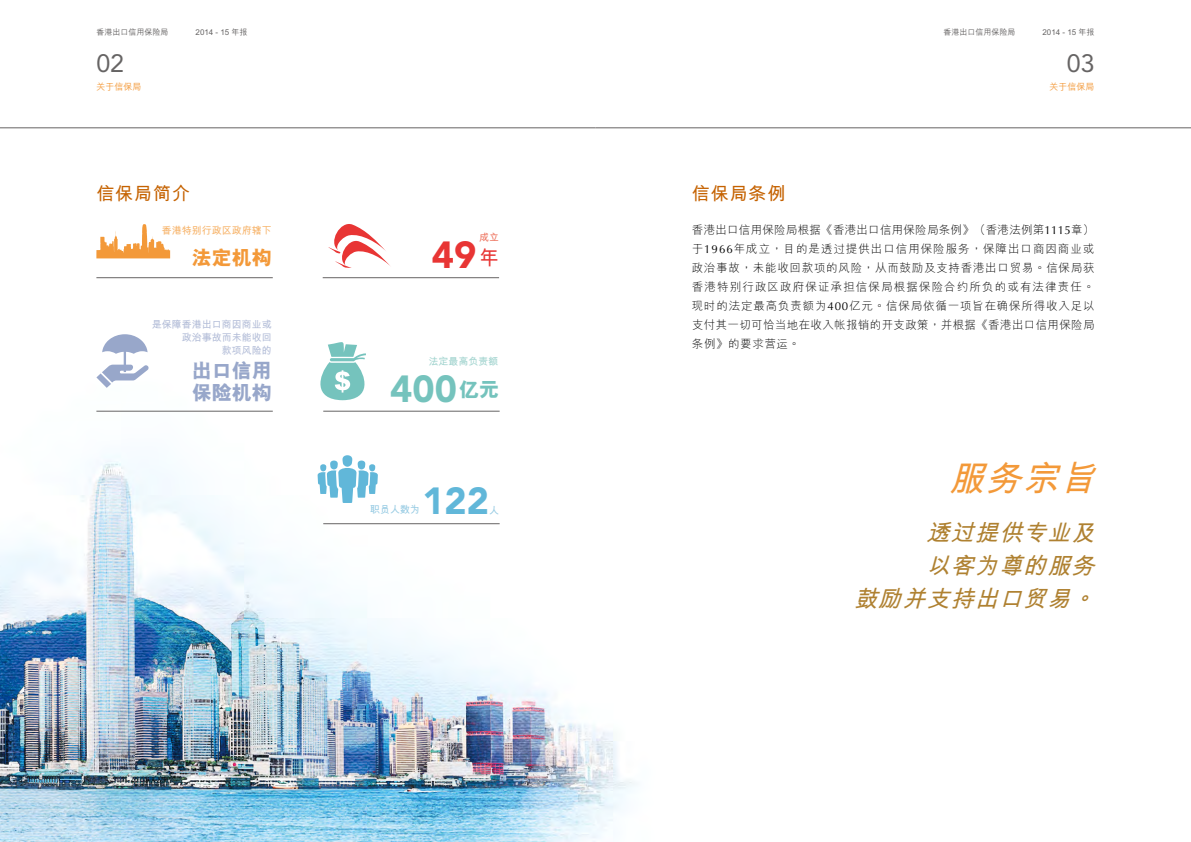
<style>
.page{position:relative;width:1191px;height:842px;background:#fff}
.page>*{position:absolute;margin:0;border:0;box-sizing:border-box;transform-origin:0 0}
.t1{font:900 37.5px "Avenir LT Std";color:#75c3bd}
.t2{font:900 37.5px "Avenir LT Std";color:#61b7d9}
.t3{font:900 37.5px "Avenir LT Std";color:#e83534}
.t4{font:italic 700 35px "M Hei HKS";color:#f39939}
.t5{font:25px "Avenir LT Std";color:#666464}
.t6{font:italic 700 23px/33px "M Hei HKS";color:#af8131;text-align:right}
.t7{font:800 20px/22px "M Hei HKS";color:#98a7ca}
.t8{font:800 20px "M Hei HKS";color:#f39939}
.t9{font:700 18px "M Hei HKS";letter-spacing:.05em;color:#c56200}
.t10{font:300 11.5px/19px "M Hei HKS";letter-spacing:.03em;color:#000;text-align:justify}
.t11{font:700 10px/13px "M Hei HKS";color:#b3bdd8;text-align:right}
.t12{font:700 10px "M Hei HKS";color:#f7b46b}
.t13{font:700 10px "M Hei HKS";color:#a0d3ce}
.t14{font:700 10px "M Hei HKS";color:#93c9e2}
.t15{font:700 10px "M Hei HKS";color:#ed715c}
.t16{font:500 9px "M Hei HKS";color:#f39939}
.t17{font:500 8px "M Hei HKS";color:#666464}
.s1{font-family:"M Hei HKS";font-weight:700;font-size:20px}
.s2{font-family:"M Hei HKS";font-weight:800;font-size:20px}
.s3{font-family:"Optima LT Std";font-weight:400}
</style>
<div class="page">
<img style="left:0;top:250px;width:637px;height:592px">
<hr style="left:0;top:128px;width:595px;height:1px;background:#666464">
<hr style="left:595px;top:128px;width:596px;height:1px;background:#666464">
<hr style="left:96px;top:277px;width:177px;height:1px;background:#666464">
<hr style="left:323px;top:277px;width:176px;height:1px;background:#666464">
<svg style="left:96px;top:334px;width:53px;height:54px"></svg>
<hr style="left:96px;top:411px;width:177px;height:1px;background:#666464">
<svg style="left:313px;top:338px;width:59px;height:62px"></svg>
<hr style="left:323px;top:411px;width:176px;height:1px;background:#666464">
<svg style="left:317px;top:455px;width:61px;height:48px"></svg>
<hr style="left:323px;top:523px;width:176px;height:1px;background:#666464">
<svg style="left:327px;top:224px;width:64px;height:44px"></svg>
<svg style="left:96px;top:224px;width:74px;height:34px"></svg>
<p class="t17" style="left:96px;top:27px;width:74px">香港出口信用保險局</p>
<p class="t17" style="left:195px;top:27px;width:54px">2014 - 15 年報</p>
<p class="t17" style="left:943px;top:27px;width:73px">香港出口信用保險局</p>
<p class="t17" style="left:1042px;top:27px;width:54px">2014 - 15 年報</p>
<h3 class="t5" style="left:96px;top:49px;width:29px">02</h3>
<h3 class="t5" style="left:1066px;top:49px;width:29px">03</h3>
<p class="t16" style="left:96px;top:80px;width:46px">關於信保局</p>
<p class="t16" style="left:1049px;top:80px;width:46px">關於信保局</p>
<h3 class="t9" style="left:96px;top:181px;width:95px">信保局簡介</h3>
<p class="t12" style="left:162px;top:223px;width:111px">香港特別行政區政府轄下</p>
<h3 class="t8" style="left:192px;top:244px;width:81px">法定機構</h3>
<p class="t15" style="left:479px;top:230px;width:21px">成立</p>
<h1 class="t3" style="left:432px;top:233px;width:69px">49<span class="s1">年</span></h1>
<p class="t11" style="left:152px;top:317px;width:121px">是保障香港出口商因商業或政治事故而未能收回<br>款項風險的</p>
<h3 class="t7" style="left:192px;top:360px;width:81px">出口信用保險機構</h3>
<p class="t13" style="left:428px;top:354px;width:71px">法定最高負責額</p>
<h1 class="t1" style="left:390px;top:366px;width:110px">400<span class="s2">億元</span></h1>
<h1 class="t2" style="left:422px;top:478px;width:68px">122</h1>
<p class="t14" style="left:370px;top:502px;width:51px">職員人數為</p>
<p class="t14" style="left:489px;top:503px;width:11px">人</p>
<h3 class="t9" style="left:692px;top:181px;width:95px">信保局條例</h3>
<p class="t10" style="left:691px;top:219px;width:404px">香港出口信用保險局根據《香港出口信用保險局條例》（香港法例第<span class="s3">1115</span>章）於<span class="s3">1966</span>年成立，目的是透過提供出口信用保險服務，保障出口商因商業或政治事故，未能收回款項的風險，從而鼓勵及支持香港出口貿易。信保局獲香港特別行政區政府保證承擔信保局根據保險合約所負的或有法律責任。現時的法定最高負責額為<span class="s3">400</span>億元。信保局依循一項旨在確保所得收入足以支付其一切可恰當地在收入帳報銷的開支政策，並根據《香港出口信用保險局條例》的要求營運。</p>
<h2 class="t4" style="left:949px;top:453px;width:159px">服務宗旨</h2>
<h3 class="t6" style="left:854px;top:514px;width:250px">透過提供專業及<br>以客為尊的服務<br>鼓勵並支持出口貿易。</h3>
</div>
